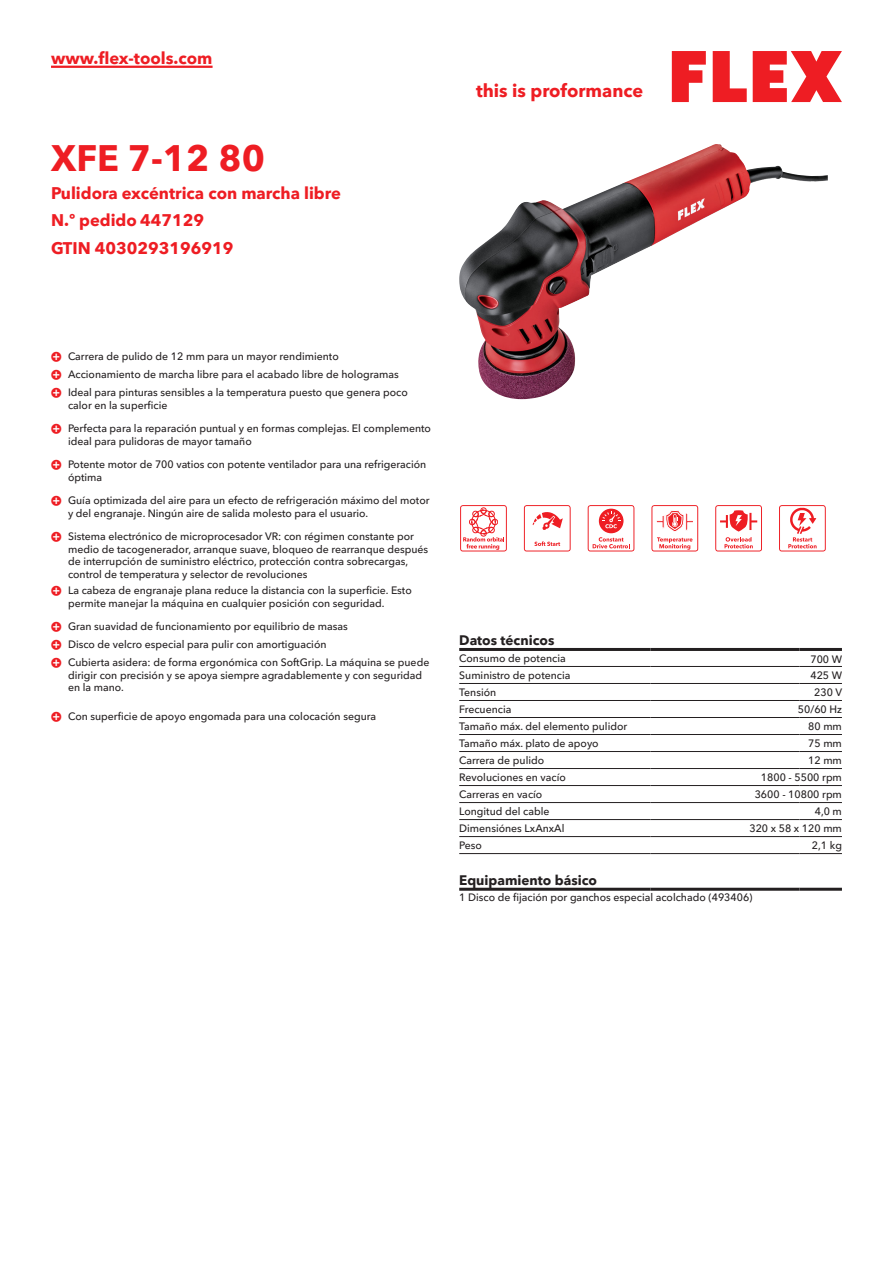
<style>
.page{position:relative;width:893px;height:1263px;background:#fff}
.page>*{position:absolute;margin:0;border:0;box-sizing:border-box;transform-origin:0 0}
.CB_AF_Product-name{font:700 36px "Avenir Next W1 G";color:#ee1d23}
.t1{font:700 18px "Avenir Next W1 G";color:#ee1d23}
.CB_AF_Product-short{font:700 16.5px "Avenir Next W1 G";color:#ee1d23}
.CB_AF_Order-number{font:700 16.5px "Avenir Next W1 G";color:#ee1d23}
.CB_AF_Table-headline{font:700 13.5px "Avenir Next W1 G";color:#231f20}
.CB_AF_Table-specific{font:500 10.5px/12.6px "Avenir Next W1 G";color:#231f20}
</style>
<div class="page">
<svg style="left:672px;top:51px;width:34px;height:51px"></svg>
<svg style="left:713px;top:51px;width:34px;height:51px"></svg>
<svg style="left:753px;top:51px;width:89px;height:51px"></svg>
<hr style="left:51px;top:66px;width:162px;height:2px;background:#ee1d23">
<img style="left:459px;top:144px;width:369px;height:255px">
<hr style="left:459px;top:666px;width:192px;height:1px;background:#231f20">
<hr style="left:651px;top:666px;width:148px;height:1px;background:#231f20">
<hr style="left:799px;top:666px;width:43px;height:1px;background:#231f20">
<hr style="left:459px;top:683px;width:192px;height:1px;background:#231f20">
<hr style="left:651px;top:683px;width:148px;height:1px;background:#231f20">
<hr style="left:799px;top:683px;width:43px;height:1px;background:#231f20">
<hr style="left:459px;top:700px;width:192px;height:1px;background:#231f20">
<hr style="left:651px;top:700px;width:148px;height:1px;background:#231f20">
<hr style="left:799px;top:700px;width:43px;height:1px;background:#231f20">
<hr style="left:459px;top:717px;width:192px;height:1px;background:#231f20">
<hr style="left:651px;top:717px;width:148px;height:1px;background:#231f20">
<hr style="left:799px;top:717px;width:43px;height:1px;background:#231f20">
<hr style="left:459px;top:734px;width:192px;height:1px;background:#231f20">
<hr style="left:651px;top:734px;width:148px;height:1px;background:#231f20">
<hr style="left:799px;top:734px;width:43px;height:1px;background:#231f20">
<hr style="left:459px;top:751px;width:192px;height:1px;background:#231f20">
<hr style="left:651px;top:751px;width:148px;height:1px;background:#231f20">
<hr style="left:799px;top:751px;width:43px;height:1px;background:#231f20">
<hr style="left:459px;top:768px;width:192px;height:1px;background:#231f20">
<hr style="left:651px;top:768px;width:148px;height:1px;background:#231f20">
<hr style="left:799px;top:768px;width:43px;height:1px;background:#231f20">
<hr style="left:459px;top:785px;width:192px;height:1px;background:#231f20">
<hr style="left:651px;top:785px;width:148px;height:1px;background:#231f20">
<hr style="left:799px;top:785px;width:43px;height:1px;background:#231f20">
<hr style="left:459px;top:802px;width:192px;height:1px;background:#231f20">
<hr style="left:651px;top:802px;width:148px;height:1px;background:#231f20">
<hr style="left:799px;top:802px;width:43px;height:1px;background:#231f20">
<hr style="left:459px;top:819px;width:192px;height:1px;background:#231f20">
<hr style="left:651px;top:819px;width:148px;height:1px;background:#231f20">
<hr style="left:799px;top:819px;width:43px;height:1px;background:#231f20">
<hr style="left:459px;top:836px;width:192px;height:1px;background:#231f20">
<hr style="left:651px;top:836px;width:148px;height:1px;background:#231f20">
<hr style="left:799px;top:836px;width:43px;height:1px;background:#231f20">
<hr style="left:459px;top:853px;width:192px;height:1px;background:#231f20">
<hr style="left:651px;top:853px;width:148px;height:1px;background:#231f20">
<hr style="left:799px;top:853px;width:43px;height:1px;background:#231f20">
<hr style="left:459px;top:648px;width:192px;height:3px;background:#231f20">
<hr style="left:651px;top:648px;width:148px;height:3px;background:#231f20">
<hr style="left:799px;top:648px;width:43px;height:3px;background:#231f20">
<hr style="left:459px;top:888px;width:192px;height:3px;background:#231f20">
<hr style="left:651px;top:888px;width:148px;height:3px;background:#231f20">
<hr style="left:799px;top:888px;width:43px;height:3px;background:#231f20">
<svg style="left:460px;top:505px;width:47px;height:46px"></svg>
<svg style="left:524px;top:505px;width:47px;height:46px"></svg>
<svg style="left:588px;top:505px;width:46px;height:46px"></svg>
<svg style="left:651px;top:505px;width:47px;height:46px"></svg>
<svg style="left:715px;top:505px;width:47px;height:46px"></svg>
<svg style="left:779px;top:505px;width:47px;height:46px"></svg>
<h3 class="CB_AF_Product-short" style="left:51px;top:45px;width:163px">www.flex-tools.com</h3>
<p class="CB_AF_Product-name" style="left:51px;top:130px;width:215px">XFE 7-12 80</p>
<p class="CB_AF_Product-short" style="left:51px;top:180px;width:291px">Pulidora excéntrica con marcha libre</p>
<p class="CB_AF_Order-number" style="left:51px;top:207px;width:155px">N.º pedido 447129</p>
<p class="CB_AF_Order-number" style="left:51px;top:235px;width:184px">GTIN 4030293196919</p>
<h2 class="t1" style="left:476px;top:77px;width:169px">this is proformance</h2>
<p class="CB_AF_Table-specific" style="left:68px;top:349px;width:272px">Carrera de pulido de 12 mm para un mayor rendimiento</p>
<p class="CB_AF_Table-specific" style="left:68px;top:367px;width:332px">Accionamiento de marcha libre para el acabado libre de hologramas</p>
<p class="CB_AF_Table-specific" style="left:68px;top:385px;width:341px">Ideal para pinturas sensibles a la temperatura puesto que genera poco calor en la superficie</p>
<p class="CB_AF_Table-specific" style="left:68px;top:421px;width:364px">Perfecta para la reparación puntual y en formas complejas. El complemento ideal para pulidoras de mayor tamaño</p>
<p class="CB_AF_Table-specific" style="left:68px;top:457px;width:360px">Potente motor de 700 vatios con potente ventilador para una refrigeración óptima</p>
<p class="CB_AF_Table-specific" style="left:68px;top:493px;width:363px">Guía optimizada del aire para un efecto de refrigeración máximo del motor y del engranaje. Ningún aire de salida molesto para el usuario.</p>
<p class="CB_AF_Table-specific" style="left:68px;top:529px;width:362px">Sistema electrónico de microprocesador VR: con régimen constante por medio de tacogenerador, arranque suave, bloqueo de rearranque después de interrupción de suministro eléctrico, protección contra sobrecargas, control de temperatura y selector de revoluciones</p>
<p class="CB_AF_Table-specific" style="left:68px;top:583px;width:345px">La cabeza de engranaje plana reduce la distancia con la superficie. Esto permite manejar la máquina en cualquier posición con seguridad.</p>
<p class="CB_AF_Table-specific" style="left:68px;top:619px;width:281px">Gran suavidad de funcionamiento por equilibrio de masas</p>
<p class="CB_AF_Table-specific" style="left:68px;top:637px;width:260px">Disco de velcro especial para pulir con amortiguación</p>
<p class="CB_AF_Table-specific" style="left:68px;top:655px;width:363px">Cubierta asidera: de forma ergonómica con SoftGrip. La máquina se puede dirigir con precisión y se apoya siempre agradablemente y con seguridad en la mano.</p>
<p class="CB_AF_Table-specific" style="left:68px;top:709px;width:310px">Con superficie de apoyo engomada para una colocación segura</p>
<p class="CB_AF_Table-headline" style="left:459px;top:630px;width:97px">Datos técnicos</p>
<p class="CB_AF_Table-specific" style="left:459px;top:651px;width:108px">Consumo de potencia</p>
<p class="CB_AF_Table-specific" style="left:810px;top:652px;width:33px">700 W</p>
<p class="CB_AF_Table-specific" style="left:459px;top:668px;width:113px">Suministro de potencia</p>
<p class="CB_AF_Table-specific" style="left:810px;top:668px;width:33px">425 W</p>
<p class="CB_AF_Table-specific" style="left:459px;top:685px;width:38px">Tensión</p>
<p class="CB_AF_Table-specific" style="left:814px;top:685px;width:29px">230 V</p>
<p class="CB_AF_Table-specific" style="left:459px;top:702px;width:54px">Frecuencia</p>
<p class="CB_AF_Table-specific" style="left:798px;top:702px;width:46px">50/60 Hz</p>
<p class="CB_AF_Table-specific" style="left:459px;top:719px;width:170px">Tamaño máx. del elemento pulidor</p>
<p class="CB_AF_Table-specific" style="left:808px;top:719px;width:35px">80 mm</p>
<p class="CB_AF_Table-specific" style="left:459px;top:736px;width:141px">Tamaño máx. plato de apoyo</p>
<p class="CB_AF_Table-specific" style="left:808px;top:736px;width:35px">75 mm</p>
<p class="CB_AF_Table-specific" style="left:459px;top:753px;width:86px">Carrera de pulido</p>
<p class="CB_AF_Table-specific" style="left:808px;top:753px;width:35px">12 mm</p>
<p class="CB_AF_Table-specific" style="left:459px;top:770px;width:108px">Revoluciones en vacío</p>
<p class="CB_AF_Table-specific" style="left:761px;top:770px;width:82px">1800 - 5500 rpm</p>
<p class="CB_AF_Table-specific" style="left:459px;top:787px;width:85px">Carreras en vacío</p>
<p class="CB_AF_Table-specific" style="left:755px;top:787px;width:89px">3600 - 10800 rpm</p>
<p class="CB_AF_Table-specific" style="left:459px;top:804px;width:92px">Longitud del cable</p>
<p class="CB_AF_Table-specific" style="left:815px;top:804px;width:29px">4,0 m</p>
<p class="CB_AF_Table-specific" style="left:459px;top:821px;width:107px">Dimensiónes LxAnxAl</p>
<p class="CB_AF_Table-specific" style="left:749px;top:821px;width:94px">320 x 58 x 120 mm</p>
<p class="CB_AF_Table-specific" style="left:459px;top:838px;width:24px">Peso</p>
<p class="CB_AF_Table-specific" style="left:812px;top:838px;width:32px">2,1 kg</p>
<p class="CB_AF_Table-headline" style="left:459px;top:869px;width:139px">Equipamiento básico</p>
<p class="CB_AF_Table-specific" style="left:459px;top:890px;width:295px">1 Disco de fijación por ganchos especial acolchado (493406)</p>
</div>
